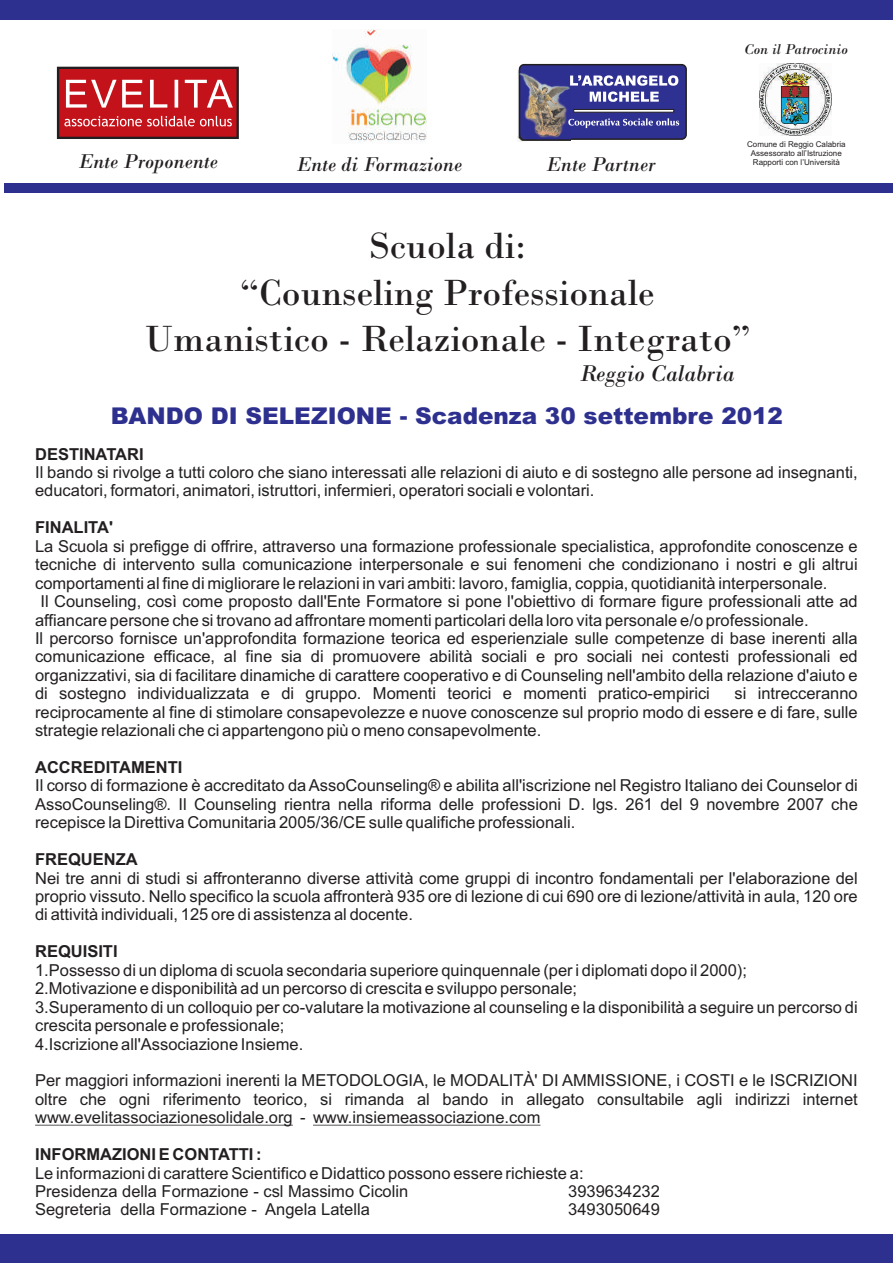
<style>
.page{position:relative;width:893px;height:1263px;background:#fff}
.page>*{position:absolute;margin:0;border:0;box-sizing:border-box;transform-origin:0 0}
.t1{font:38.4px/46px "Bodoni";color:#231f20;text-align:center}
.t2{font:italic 24px "Bodoni";color:#231f20}
.t3{font:italic 900 23.1px "Arial";color:#2e308f}
.t4{font:italic 21px "Bodoni";color:#231f20}
.t5{font:16.5px/18.5px "Arial";color:#231f20;text-align:justify}
.t6{font:700 16.5px "Arial";color:#231f20}
.t7{font:italic 15px "Bodoni";color:#231f20}
.t8{font:7.95px/9px "Arial";color:#231f20;text-align:center}
</style>
<div class="page">
<hr style="left:35px;top:1125px;width:258px;height:1px;background:#231f20">
<hr style="left:313px;top:1125px;width:227px;height:1px;background:#231f20">
<svg style="left:57px;top:67px;width:182px;height:72px;background:#be353b"></svg>
<div style="left:519px;top:64px;width:168px;height:76px;background:#2e3092;border:2px solid #231f20;border-radius:5px"></div>
<img style="left:517px;top:70px;width:53px;height:71px">
<svg style="left:570px;top:75px;width:108px;height:27px"></svg>
<svg style="left:568px;top:109px;width:111px;height:19px"></svg>
<img style="left:333px;top:29px;width:94px;height:113px">
<div style="left:0;top:0;width:893px;height:19px;background:#2e308f"></div>
<div style="left:4px;top:184px;width:889px;height:9px;background:#2e308f"></div>
<div style="left:0;top:1234px;width:893px;height:29px;background:#2e308f"></div>
<img style="left:760px;top:64px;width:72px;height:71px">
<p class="t4" style="left:78px;top:154px;width:141px">Ente Proponente</p>
<p class="t4" style="left:297px;top:157px;width:167px">Ente di Formazione</p>
<p class="t4" style="left:546px;top:157px;width:111px">Ente Partner</p>
<p class="t7" style="left:744px;top:44px;width:105px">Con il Patrocinio</p>
<p class="t8" style="left:747px;top:140px;width:100px">Comune di Reggio Calabria<br>Assessorato all’Istruzione<br>Rapporti con l’Università</p>
<h1 class="t1" style="left:144px;top:228px;width:608px">Scuola di:<br>“Counseling Professionale<br>Umanistico - Relazionale - Integrato”</h1>
<h2 class="t2" style="left:580px;top:365px;width:156px">Reggio Calabria</h2>
<h3 class="t3" style="left:111px;top:407px;width:674px">BANDO DI SELEZIONE - Scadenza 30 settembre 2012</h3>
<p class="t6" style="left:35px;top:448px;width:110px">DESTINATARI</p>
<p class="t5" style="left:35px;top:464px;width:824px">Il bando si rivolge a tutti coloro che siano interessati alle relazioni di aiuto e di sostegno alle persone ad insegnanti, educatori, formatori, animatori, istruttori, infermieri, operatori sociali e volontari.</p>
<p class="t6" style="left:35px;top:521px;width:79px">FINALITA'</p>
<p class="t5" style="left:35px;top:538px;width:824px">La Scuola si prefigge di offrire, attraverso una formazione professionale specialistica, approfondite conoscenze e</p>
<p class="t5" style="left:35px;top:557px;width:824px">tecniche di intervento sulla comunicazione interpersonale e sui fenomeni che condizionano i nostri e gli altrui</p>
<p class="t5" style="left:35px;top:575px;width:794px">comportamenti al fine di migliorare le relazioni in vari ambiti: lavoro, famiglia, coppia, quotidianità interpersonale.</p>
<p class="t5" style="left:41px;top:593px;width:819px">Il Counseling, così come proposto dall'Ente Formatore si pone l'obiettivo di formare figure professionali atte ad</p>
<p class="t5" style="left:35px;top:612px;width:775px">affiancare persone che si trovano ad affrontare momenti particolari della loro vita personale e/o professionale.</p>
<p class="t5" style="left:35px;top:630px;width:824px">Il percorso fornisce un'approfondita formazione teorica ed esperienziale sulle competenze di base inerenti alla</p>
<p class="t5" style="left:35px;top:649px;width:824px">comunicazione efficace, al fine sia di promuovere abilità sociali e pro sociali nei contesti professionali ed</p>
<p class="t5" style="left:35px;top:667px;width:824px">organizzativi, sia di facilitare dinamiche di carattere cooperativo e di Counseling nell'ambito della relazione d'aiuto e</p>
<p class="t5" style="left:35px;top:686px;width:676px">di sostegno individualizzata e di gruppo. Momenti teorici e momenti pratico-empirici</p>
<p class="t5" style="left:35px;top:686px;width:824px;text-indent:699px">si intrecceranno reciprocamente al fine di stimolare consapevolezze e nuove conoscenze sul proprio modo di essere e di fare, sulle strategie relazionali che ci appartengono più o meno consapevolmente.</p>
<p class="t6" style="left:35px;top:761px;width:149px">ACCREDITAMENTI</p>
<p class="t5" style="left:35px;top:778px;width:824px">Il corso di formazione è accreditato da AssoCounseling® e abilita all'iscrizione nel Registro Italiano dei Counselor di AssoCounseling®. Il Counseling rientra nella riforma delle professioni D. lgs. 261 del 9 novembre 2007 che recepisce la Direttiva Comunitaria 2005/36/CE sulle qualifiche professionali.</p>
<p class="t6" style="left:35px;top:853px;width:104px">FREQUENZA</p>
<p class="t5" style="left:35px;top:870px;width:824px">Nei tre anni di studi si affronteranno diverse attività come gruppi di incontro fondamentali per l'elaborazione del proprio vissuto. Nello specifico la scuola affronterà 935 ore di lezione di cui 690 ore di lezione/attività in aula, 120 ore di attività individuali, 125 ore di assistenza al docente.</p>
<p class="t6" style="left:35px;top:945px;width:84px">REQUISITI</p>
<p class="t5" style="left:35px;top:962px;width:824px;text-align:left">1.Possesso di un diploma di scuola secondaria superiore quinquennale (per i diplomati dopo il 2000);<br>2.Motivazione e disponibilità ad un percorso di crescita e sviluppo personale;<br>3.Superamento di un colloquio per co-valutare la motivazione al counseling e la disponibilità a seguire un percorso di crescita personale e professionale;<br>4.Iscrizione all'Associazione Insieme.</p>
<p class="t5" style="left:35px;top:1073px;width:824px">Per maggiori informazioni inerenti la METODOLOGIA, le MODALITÀ' DI AMMISSIONE, i COSTI e le ISCRIZIONI oltre che ogni riferimento teorico, si rimanda al bando in allegato consultabile agli indirizzi internet www.evelitassociazionesolidale.org - www.insiemeassociazione.com</p>
<p class="t6" style="left:35px;top:1148px;width:228px">INFORMAZIONI E CONTATTI :</p>
<p class="t5" style="left:35px;top:1165px;width:550px">Le informazioni di carattere Scientifico e Didattico possono essere richieste a:<br>Presidenza della Formazione - csl Massimo Cicolin</p>
<p class="t5" style="left:568px;top:1183px;width:93px">3939634232</p>
<p class="t5" style="left:35px;top:1202px;width:336px">Segreteria della Formazione - Angela Latella</p>
<p class="t5" style="left:568px;top:1202px;width:93px">3493050649</p>
</div>
